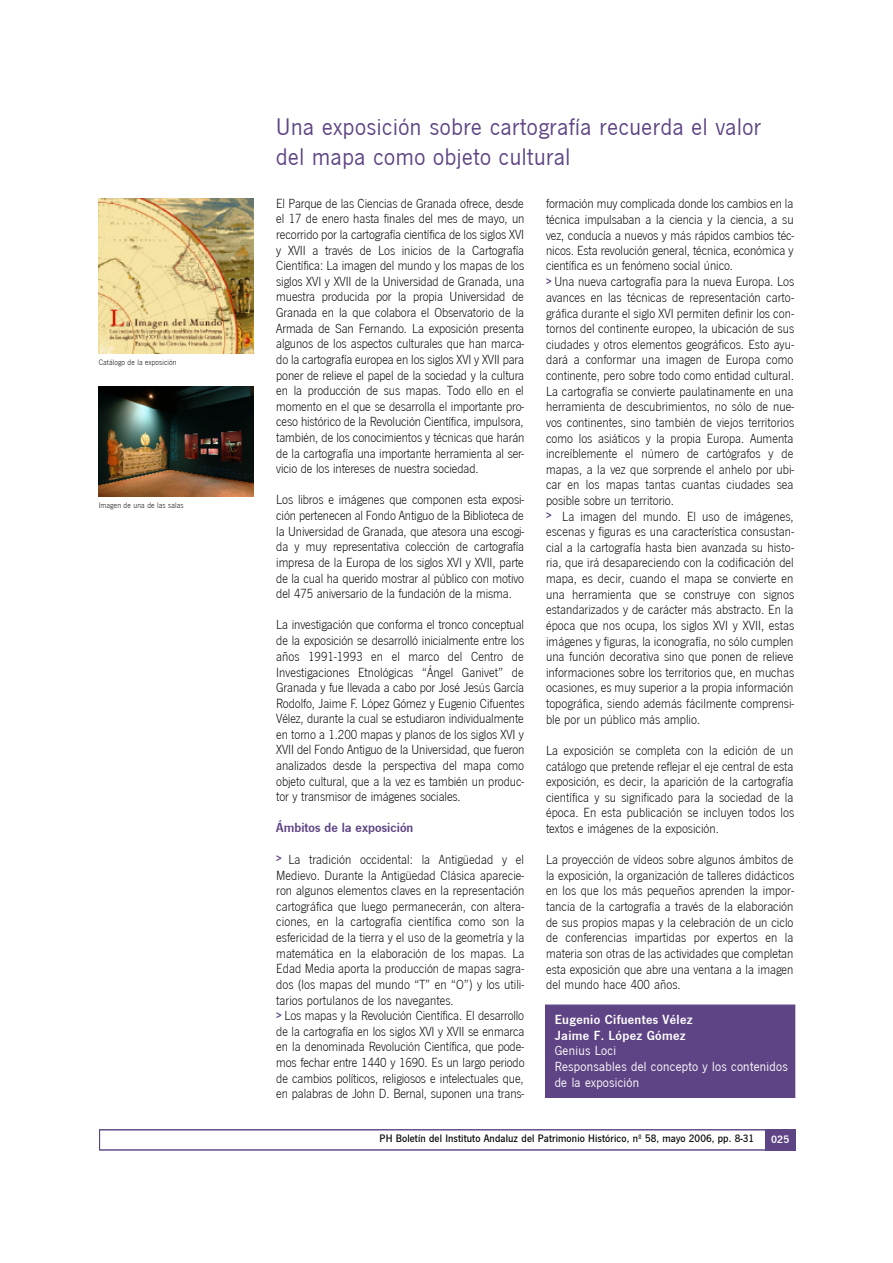
<style>
.page{position:relative;width:893px;height:1263px;background:#fff}
.page>*{position:absolute;margin:0;border:0;box-sizing:border-box;transform-origin:0 0}
.t1{font:24.9px/29.8px "News Got T";letter-spacing:.025em;color:#5e4484}
.t2{font:13.65px/15.6px "News Got T Lig";color:#000;text-align:justify}
.t3{font:13.65px/15.6px "News Got T";letter-spacing:.025em;color:#fff}
.t4{font:700 13.65px/15.9px "News Got T Dem";letter-spacing:.025em;color:#fff}
.t5{font:700 13.65px "News Got T Dem";letter-spacing:.005em;color:#5e4484}
.t6{font:11.1px "News Got T Med";letter-spacing:.01em;color:#000}
.t7{font:700 11.1px "News Got T Dem";color:#fff}
.t8{font:8.25px "News Got T Lig";letter-spacing:.015em;color:#000}
.s1{font-family:"News Got T Dem";font-weight:700;font-size:11.1px;color:#5e4484}
</style>
<div class="page">
<img style="left:98px;top:198px;width:156px;height:156px">
<svg style="left:99px;top:1129px;width:666px;height:22px"></svg>
<div style="left:765px;top:1129px;width:30px;height:22px;background:#5e4484"></div>
<div style="left:545px;top:1005px;width:250px;height:93px;background:#5e4484"></div>
<img style="left:99px;top:386px;width:155px;height:111px">
<p class="t8" style="left:99px;top:358px;width:80px">Catálogo de la exposición</p>
<p class="t8" style="left:99px;top:500px;width:86px">Imagen de una de las salas</p>
<h1 class="t1" style="left:276px;top:111px;width:486px">Una exposición sobre cartografía recuerda el valor del mapa como objeto cultural</h1>
<p class="t2" style="left:546px;top:196px;width:250px;text-align:left">formación muy complicada donde los cambios en la técnica impulsaban a la ciencia y la ciencia, a su vez, conducía a nuevos y más rápidos cambios téc&shy;nicos. Esta revolución general, técnica, económica y científica es un fenómeno social único.<br><span class="s1">&gt;</span> Una nueva cartografía para la nueva Europa. Los avances en las técnicas de representación carto&shy;gráfica durante el siglo XVI permiten definir los con&shy;tornos del continente europeo, la ubicación de sus ciudades y otros elementos geográficos. Esto ayu&shy;dará a conformar una imagen de Europa como continente, pero sobre todo como entidad cultural.<br>La cartografía se convierte paulatinamente en una herramienta de descubrimientos, no sólo de nue&shy;vos continentes, sino también de viejos territorios como los asiáticos y la propia Europa. Aumenta increíblemente el número de cartógrafos y de mapas, a la vez que sorprende el anhelo por ubi&shy;car en los mapas tantas cuantas ciudades sea posible sobre un territorio.<br><span class="s1">&gt;</span> La imagen del mundo. El uso de imágenes, escenas y figuras es una característica consustan&shy;cial a la cartografía hasta bien avanzada su histo&shy;ria, que irá desapareciendo con la codificación del mapa, es decir, cuando el mapa se convierte en una herramienta que se construye con signos estandarizados y de carácter más abstracto. En la época que nos ocupa, los siglos XVI y XVII, estas imágenes y figuras, la iconografía, no sólo cumplen una función decorativa sino que ponen de relieve informaciones sobre los territorios que, en muchas ocasiones, es muy superior a la propia información topográfica, siendo además fácilmente comprensi&shy;ble por un público más amplio.</p>
<p class="t2" style="left:546px;top:742px;width:249px">La exposición se completa con la edición de un catálogo que pretende reflejar el eje central de esta exposición, es decir, la aparición de la cartografía científica y su significado para la sociedad de la época. En esta publicación se incluyen todos los textos e imágenes de la exposición.</p>
<p class="t2" style="left:546px;top:851px;width:250px">La proyección de vídeos sobre algunos ámbitos de la exposición, la organización de talleres didácticos en los que los más pequeños aprenden la impor&shy;tancia de la cartografía a través de la elaboración de sus propios mapas y la celebración de un ciclo de conferencias impartidas por expertos en la materia son otras de las actividades que completan esta exposición que abre una ventana a la imagen del mundo hace 400 años.</p>
<p class="t4" style="left:554px;top:1011px;width:139px">Eugenio Cifuentes Vélez<br>Jaime F. López Gómez</p>
<p class="t3" style="left:554px;top:1043px;width:234px">Genius Loci<br>Responsables del concepto y los contenidos de la exposición</p>
<p class="t2" style="left:276px;top:195px;width:250px">El Parque de las Ciencias de Granada ofrece, desde el 17 de enero hasta finales del mes de mayo, un recorrido por la cartografía científica de los siglos XVI y XVII a través de Los inicios de la Cartografía Científica: La imagen del mundo y los mapas de los siglos XVI y XVII de la Universidad de Granada, una muestra producida por la propia Universidad de Granada en la que colabora el Observatorio de la Armada de San Fernando. La exposición presenta algunos de los aspectos culturales que han marca&shy;do la cartografía europea en los siglos XVI y XVII para poner de relieve el papel de la sociedad y la cultura en la producción de sus mapas. Todo ello en el momento en el que se desarrolla el importante pro&shy;ceso histórico de la Revolución Científica, impulsora, también, de los conocimientos y técnicas que harán de la cartografía una importante herramienta al ser&shy;vicio de los intereses de nuestra sociedad.</p>
<p class="t2" style="left:276px;top:492px;width:249px">Los libros e imágenes que componen esta exposi&shy;ción pertenecen al Fondo Antiguo de la Biblioteca de la Universidad de Granada, que atesora una escogi&shy;da y muy representativa colección de cartografía impresa de la Europa de los siglos XVI y XVII, parte de la cual ha querido mostrar al público con motivo del 475 aniversario de la fundación de la misma.</p>
<p class="t2" style="left:276px;top:617px;width:250px">La investigación que conforma el tronco conceptual de la exposición se desarrolló inicialmente entre los años 1991-1993 en el marco del Centro de Investigaciones Etnológicas “Ángel Ganivet” de Granada y fue llevada a cabo por José Jesús García Rodolfo, Jaime F. López Gómez y Eugenio Cifuentes Vélez, durante la cual se estudiaron individualmente en torno a 1.200 mapas y planos de los siglos XVI y XVII del Fondo Antiguo de la Universidad, que fueron analizados desde la perspectiva del mapa como objeto cultural, que a la vez es también un produc&shy;tor y transmisor de imágenes sociales.</p>
<p class="t5" style="left:276px;top:820px;width:139px">Ámbitos de la exposición</p>
<p class="t2" style="left:276px;top:851px;width:250px;text-align:left"><span class="s1">&gt;</span> La tradición occidental: la Antigüedad y el Medievo. Durante la Antigüedad Clásica aparecie&shy;ron algunos elementos claves en la representación cartográfica que luego permanecerán, con altera&shy;ciones, en la cartografía científica como son la esfericidad de la tierra y el uso de la geometría y la matemática en la elaboración de los mapas. La Edad Media aporta la producción de mapas sagra&shy;dos (los mapas del mundo “T” en “O”) y los utili&shy;tarios portulanos de los navegantes.<br><span class="s1">&gt;</span> Los mapas y la Revolución Científica. El desarrollo de la cartografía en los siglos XVI y XVII se enmarca en la denominada Revolución Científica, que pode&shy;mos fechar entre 1440 y 1690. Es un largo periodo de cambios políticos, religiosos e intelectuales que, en palabras de John D. Bernal, suponen una trans-</p>
<p class="t6" style="left:379px;top:1133px;width:376px">PH Boletín del Instituto Andaluz del Patrimonio Histórico, nº 58, mayo 2006, pp. 8-31</p>
<p class="t7" style="left:771px;top:1133px;width:20px">025</p>
</div>
